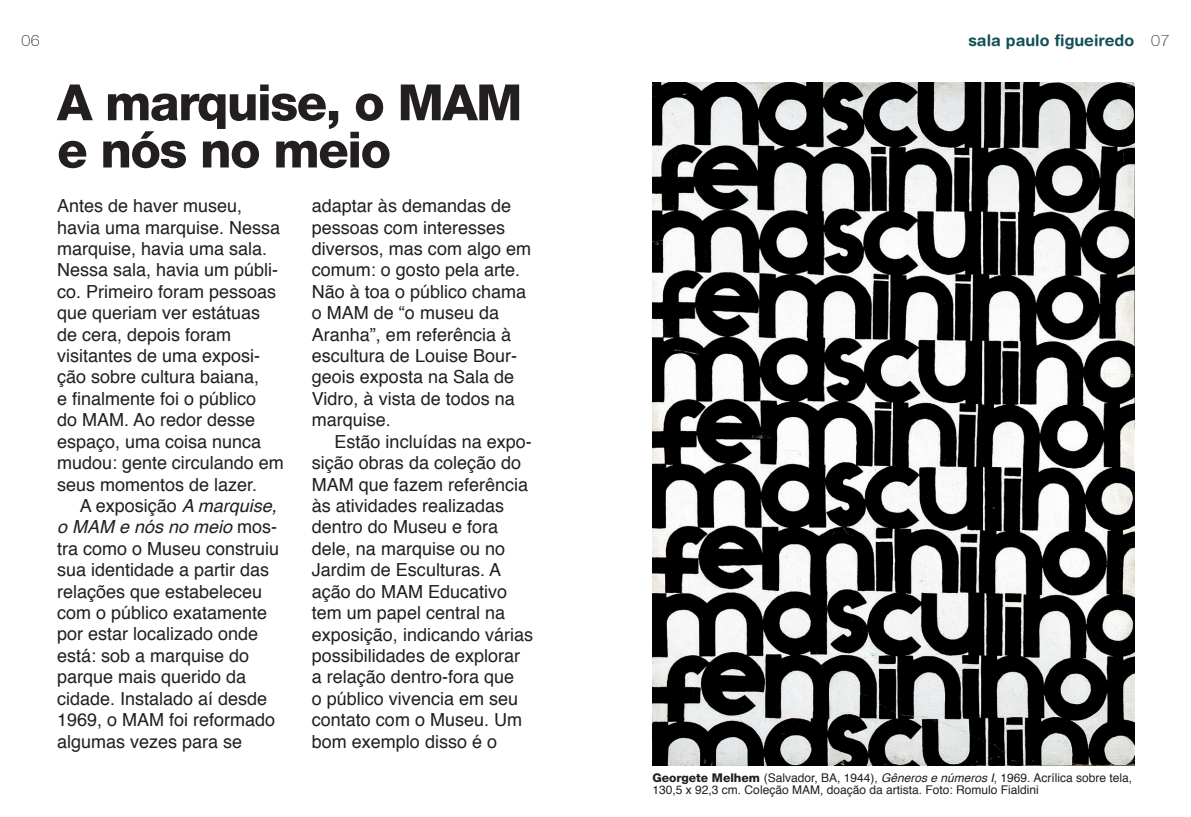
<style>
.page{position:relative;width:1191px;height:817px;background:#fff}
.page>*{position:absolute;margin:0;border:0;box-sizing:border-box;transform-origin:0 0}
.t1{font:800 50px/47.2px "Helvetica 85";letter-spacing:-.03em;color:#231f20}
.t2{font:18px/21.4px "Helvetica";color:#231f20}
.t3{font:700 16px "Helvetica Rounded";color:#125055}
.t4{font:100 16px "Helvetica 35";color:#231f20}
.t5{font:12px/12.4px "Helvetica";color:#231f20}
.s1{font-family:"Helvetica 35";font-weight:100;color:#231f20}
.s2{font-style:italic}
.s3{font-family:"Helvetica 85";font-weight:800}
</style>
<div class="page">
<img style="left:652px;top:82px;width:482px;height:683px">
<p class="t4" style="left:21px;top:31px;width:20px">06</p>
<p class="t3" style="left:968px;top:30px;width:203px">sala paulo figueiredo <span class="s1">07</span></p>
<h1 class="t1" style="left:57px;top:79px;width:467px">A marquise, o MAM e nós no meio</h1>
<p class="t2" style="left:57px;top:195px;width:228px">Antes de haver museu, havia uma marquise. Nessa marquise, havia uma sala.<br>Nessa sala, havia um públi&shy;co. Primeiro foram pessoas que queriam ver estátuas de cera, depois foram visitantes de uma exposi&shy;ção sobre cultura baiana,<br>e finalmente foi o público<br>do MAM. Ao redor desse espaço, uma coisa nunca mudou: gente circulando em seus momentos de lazer.</p>
<p class="t2" style="left:57px;top:495px;width:224px;text-indent:23px">A exposição <span class="s2">A marquise, o MAM e nós no meio</span> mos&shy;tra como o Museu construiu sua identidade a partir das relações que estabeleceu com o público exatamente por estar localizado onde está: sob a marquise do parque mais querido da cidade. Instalado aí desde<br>1969, o MAM foi reformado algumas vezes para se</p>
<p class="t2" style="left:312px;top:196px;width:221px">adaptar às demandas de pessoas com interesses diversos, mas com algo em comum: o gosto pela arte.<br>Não à toa o público chama o MAM de “o museu da<br>Aranha”, em referência à escultura de Louise Bour&shy;geois exposta na Sala de<br>Vidro, à vista de todos na marquise.</p>
<p class="t2" style="left:312px;top:431px;width:223px;text-indent:23px">Estão incluídas na expo&shy;sição obras da coleção do<br>MAM que fazem referência às atividades realizadas dentro do Museu e fora dele, na marquise ou no<br>Jardim de Esculturas. A ação do MAM Educativo tem um papel central na exposição, indicando várias possibilidades de explorar a relação dentro-fora que<br>o público vivencia em seu contato com o Museu. Um bom exemplo disso é o</p>
<p class="t5" style="left:652px;top:771px;width:481px"><span class="s3">Georgete Melhem</span> (Salvador, BA, 1944), <span class="s2">Gêneros e números I</span>, 1969. Acrílica sobre tela,<br>130,5 x 92,3 cm. Coleção MAM, doação da artista. Foto: Romulo Fialdini</p>
</div>
